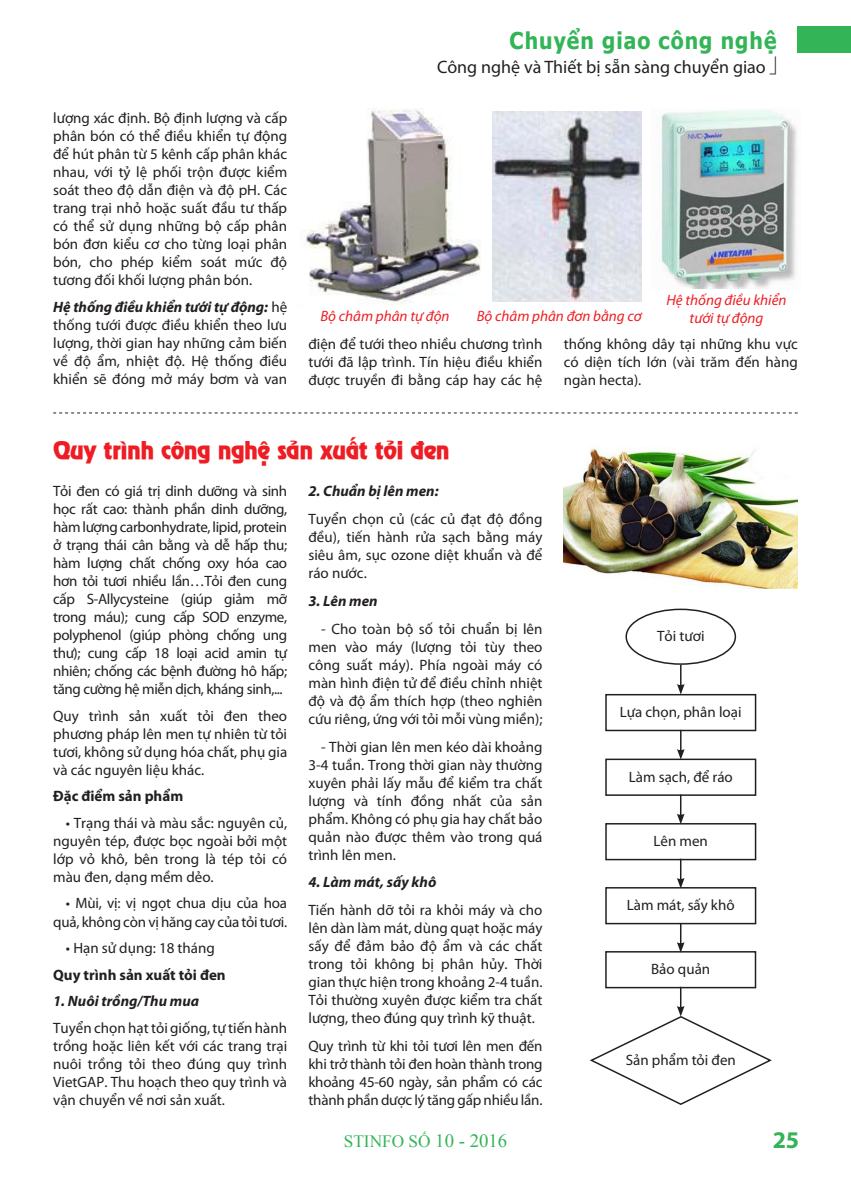
<style>
.page{position:relative;width:851px;height:1191px;background:#fff}
.page>*{position:absolute;margin:0;border:0;box-sizing:border-box;transform-origin:0 0}
.t1{font:24px "UVN Nguyen Du";letter-spacing:-.025em;color:#ee1d23}
.t2{font:700 24px "Myriad Pro";color:#32b457}
.t3{font:700 23.1px "Tahoma";letter-spacing:.05em;color:#32b457;scale:.91 1}
.t4{font:18px "Myriad Pro";color:#231f20}
.t5{font:17.25px "Times New Roman";color:#32b457}
.t6{font:15px/18px "Myriad Pro";color:#231f20;text-align:justify}
.t7{font:italic 15px/18px "Myriad Pro";color:#ee1d23;text-align:center}
.t8{font:italic 700 15px "Myriad Pro";color:#231f20}
.t9{font:700 15px "Myriad Pro";color:#231f20}
.s1{font-weight:700;font-style:italic}
.s2{font-size:18.75px}
</style>
<div class="page">
<div style="left:797px;top:26px;width:53px;height:27px;background:#32b457"></div>
<img style="left:306px;top:108px;width:175px;height:197px">
<img style="left:660px;top:109px;width:137px;height:179px">
<img style="left:492px;top:112px;width:149px;height:189px">
<svg style="left:53px;top:412px;width:744px;height:1px"></svg>
<img style="left:563px;top:448px;width:234px;height:140px">
<div style="left:625px;top:608px;width:111px;height:57px;border:2px solid #231f20;border-radius:50%"></div>
<div style="left:605px;top:694px;width:151px;height:37px;border:2px solid #231f20"></div>
<div style="left:605px;top:758px;width:151px;height:38px;border:2px solid #231f20"></div>
<div style="left:605px;top:823px;width:151px;height:37px;border:2px solid #231f20"></div>
<div style="left:605px;top:887px;width:151px;height:37px;border:2px solid #231f20"></div>
<div style="left:605px;top:951px;width:151px;height:37px;border:2px solid #231f20"></div>
<svg style="left:676px;top:665px;width:8px;height:29px"></svg>
<svg style="left:676px;top:730px;width:8px;height:29px"></svg>
<hr style="left:679px;top:794px;width:2px;height:22px;background:#231f20">
<svg style="left:676px;top:813px;width:8px;height:11px"></svg>
<hr style="left:679px;top:858px;width:2px;height:22px;background:#231f20">
<svg style="left:676px;top:878px;width:8px;height:10px"></svg>
<hr style="left:679px;top:923px;width:2px;height:21px;background:#231f20">
<svg style="left:676px;top:942px;width:8px;height:10px"></svg>
<hr style="left:679px;top:986px;width:2px;height:22px;background:#231f20">
<svg style="left:590px;top:1006px;width:182px;height:99px"></svg>
<h2 class="t3" style="left:509px;top:24px;width:295px">Chuyển giao công nghệ</h2>
<p class="t4" style="left:437px;top:56px;width:330px">Công nghệ và Thiết bị sẵn sàng chuyển giao</p>
<p class="t6" style="left:53px;top:109px;width:235px">lượng xác định. Bộ định lượng và cấp phân bón có thể điều khiển tự động để hút phân từ 5 kênh cấp phân khác nhau, với tỷ lệ phối trộn được kiểm soát theo độ dẫn điện và độ pH. Các trang trại nhỏ hoặc suất đầu tư thấp có thể sử dụng những bộ cấp phân bón đơn kiểu cơ cho từng loại phân bón, cho phép kiểm soát mức độ tương đối khối lượng phân bón.</p>
<p class="t6" style="left:53px;top:297px;width:235px"><span class="s1">Hệ thống điều khiển tưới tự động:</span> hệ thống tưới được điều khiển theo lưu lượng, thời gian hay những cảm biến về độ ẩm, nhiệt độ. Hệ thống điều khiển sẽ đóng mở máy bơm và van</p>
<p class="t7" style="left:320px;top:307px;width:131px">Bộ châm phân tự độn</p>
<p class="t7" style="left:476px;top:307px;width:166px">Bộ châm phân đơn bằng cơ</p>
<p class="t7" style="left:666px;top:291px;width:121px">Hệ thống điều khiển tưới tự động</p>
<p class="t6" style="left:308px;top:335px;width:235px">điện để tưới theo nhiều chương trình tưới đã lập trình. Tín hiệu điều khiển được truyền đi bằng cáp hay các hệ</p>
<p class="t6" style="left:563px;top:335px;width:235px">thống không dây tại những khu vực có diện tích lớn (vài trăm đến hàng ngàn hecta).</p>
<p class="t1" style="left:53px;top:432px;width:398px">Quy trình công nghệ sản xuất tỏi đen</p>
<p class="t6" style="left:53px;top:482px;width:235px">Tỏi đen có giá trị dinh dưỡng và sinh học rất cao: thành phần dinh dưỡng, hàm lượng carbonhydrate, lipid, protein ở trạng thái cân bằng và dễ hấp thu; hàm lượng chất chống oxy hóa cao hơn tỏi tươi nhiều lần…Tỏi đen cung cấp S-Allycysteine (giúp giảm mỡ trong máu); cung cấp SOD enzyme, polyphenol (giúp phòng chống ung thư); cung cấp 18 loại acid amin tự nhiên; chống các bệnh đường hô hấp; tăng cường hệ miễn dịch, kháng sinh,...</p>
<p class="t6" style="left:53px;top:706px;width:235px">Quy trình sản xuất tỏi đen theo phương pháp lên men tự nhiên từ tỏi tươi, không sử dụng hóa chất, phụ gia và các nguyên liệu khác.</p>
<p class="t9" style="left:53px;top:786px;width:132px">Đặc điểm sản phẩm</p>
<p class="t6" style="left:53px;top:813px;width:235px;text-indent:13px">• Trạng thái và màu sắc: nguyên củ, nguyên tép, được bọc ngoài bởi một lớp vỏ khô, bên trong là tép tỏi có màu đen, dạng mềm dẻo.</p>
<p class="t6" style="left:53px;top:894px;width:235px;text-align:right">• Mùi, vị: vị ngọt chua dịu của hoa quả, không còn vị hăng cay của tỏi tươi.</p>
<p class="t6" style="left:66px;top:938px;width:150px">• Hạn sử dụng: 18 tháng</p>
<p class="t9" style="left:53px;top:964px;width:174px">Quy trình sản xuất tỏi đen</p>
<p class="t8" style="left:53px;top:991px;width:147px">1. Nuôi trồng/Thu mua</p>
<p class="t6" style="left:53px;top:1018px;width:235px">Tuyển chọn hạt tỏi giống, tự tiến hành trồng hoặc liên kết với các trang trại nuôi trồng tỏi theo đúng quy trình VietGAP. Thu hoạch theo quy trình và vận chuyển về nơi sản xuất.</p>
<p class="t8" style="left:308px;top:481px;width:132px">2. Chuẩn bị lên men:</p>
<p class="t6" style="left:308px;top:510px;width:235px">Tuyển chọn củ (các củ đạt độ đồng đều), tiến hành rửa sạch bằng máy siêu âm, sục ozone diệt khuẩn và để ráo nước.</p>
<p class="t8" style="left:308px;top:591px;width:71px">3. Lên men</p>
<p class="t6" style="left:308px;top:619px;width:235px;text-indent:13px">- Cho toàn bộ số tỏi chuẩn bị lên men vào máy (lượng tỏi tùy theo công suất máy). Phía ngoài máy có màn hình điện tử để điều chỉnh nhiệt độ và độ ẩm thích hợp (theo nghiên cứu riêng, ứng với tỏi mỗi vùng miền);</p>
<p class="t6" style="left:308px;top:737px;width:235px;text-indent:13px">- Thời gian lên men kéo dài khoảng 3-4 tuần. Trong thời gian này thường xuyên phải lấy mẫu để kiểm tra chất lượng và tính đồng nhất của sản phẩm. Không có phụ gia hay chất bảo quản nào được thêm vào trong quá trình lên men.</p>
<p class="t8" style="left:308px;top:872px;width:129px">4. Làm mát, sấy khô</p>
<p class="t6" style="left:308px;top:901px;width:235px">Tiến hành dỡ tỏi ra khỏi máy và cho lên dàn làm mát, dùng quạt hoặc máy sấy để đảm bảo độ ẩm và các chất trong tỏi không bị phân hủy. Thời gian thực hiện trong khoảng 2-4 tuần.<br>Tỏi thường xuyên được kiểm tra chất lượng, theo đúng quy trình kỹ thuật.</p>
<p class="t6" style="left:308px;top:1036px;width:235px">Quy trình từ khi tỏi tươi lên men đến khi trở thành tỏi đen hoàn thành trong khoảng 45-60 ngày, sản phẩm có các thành phần dược lý tăng gấp nhiều lần.</p>
<p class="t5" style="left:344px;top:1130px;width:165px">STINFO SỐ <span class="s2">10 - 2016</span></p>
<p class="t6" style="left:657px;top:626px;width:49px">Tỏi tươi</p>
<p class="t6" style="left:620px;top:702px;width:123px">Lựa chọn, phân loại</p>
<p class="t6" style="left:628px;top:767px;width:105px">Làm sạch, để ráo</p>
<p class="t6" style="left:653px;top:831px;width:56px">Lên men</p>
<p class="t6" style="left:626px;top:895px;width:110px">Làm mát, sấy khô</p>
<p class="t6" style="left:651px;top:959px;width:61px">Bảo quản</p>
<p class="t6" style="left:625px;top:1051px;width:112px">Sản phẩm tỏi đen</p>
<p class="t2" style="left:772px;top:1124px;width:28px">25</p>
</div>
